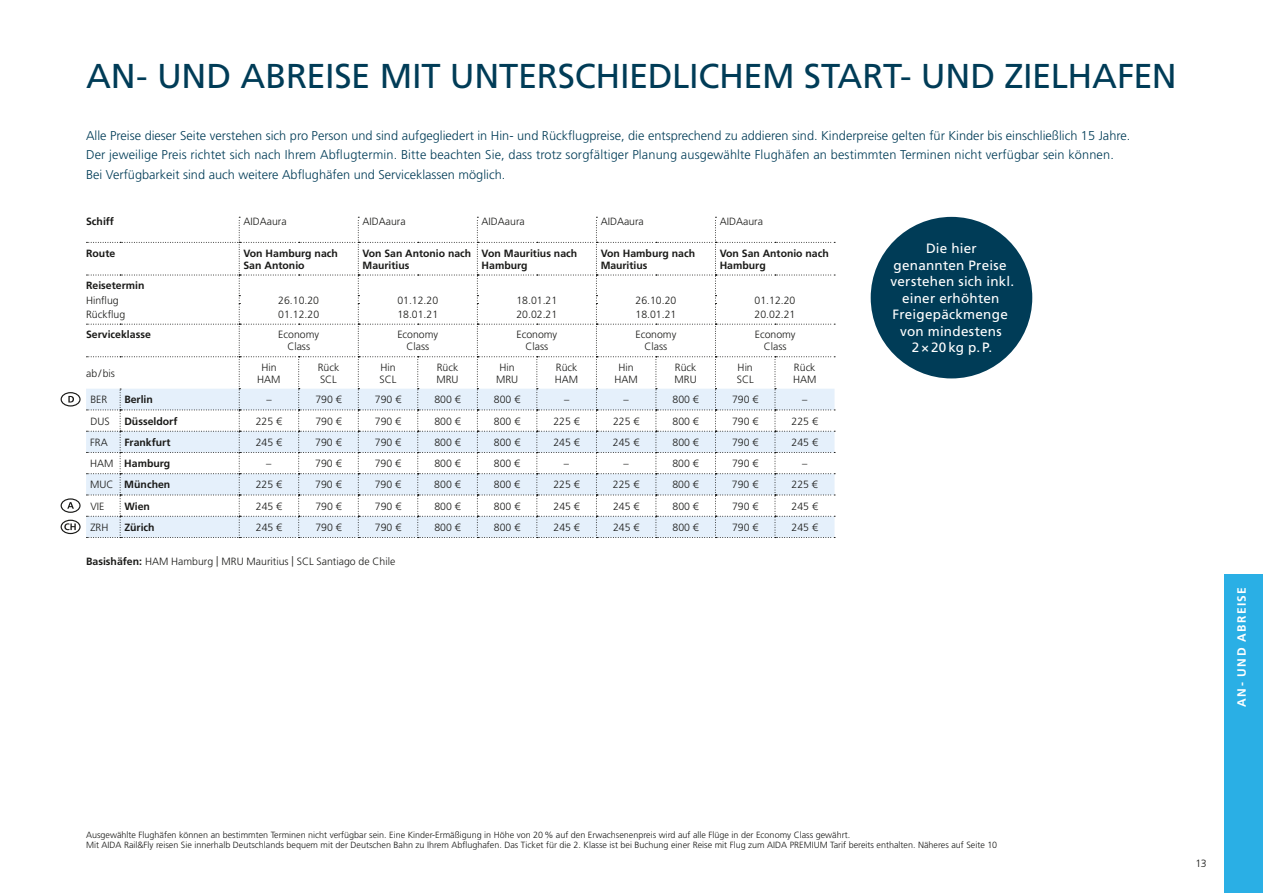
<style>
.page{position:relative;width:1263px;height:893px;background:#fff}
.page>*{position:absolute;margin:0;border:0;box-sizing:border-box;transform-origin:0 0}
.t1{font:34.5px "Frutiger LT";letter-spacing:-.01em;color:#003c57}
.t2{font:13.5px/16.5px "Frutiger LT";letter-spacing:.02em;color:#fff;text-align:center}
.t3{font:300 12.75px/19.2px "Frutiger LT";color:#003c57}
.t4{font:700 12px "Frutiger LT";letter-spacing:.12em;color:#fff}
.t5{font:300 10.5px/12px "Frutiger LT";color:#1a1a18;text-align:center}
.t6{font:700 10.5px/12px "Frutiger LT";color:#1a1a18}
.t7{font:300 9px/10.5px "Frutiger LT";color:#1a1a18}
.s1{font-weight:300}
.s2{font-weight:700}
</style>
<div class="page">
<div style="left:871px;top:217px;width:161px;height:161px;background:#003c57;border-radius:50%"></div>
<svg style="left:61px;top:217px;width:774px;height:321px"></svg>
<div style="left:1225px;top:574px;width:38px;height:319px;background:#2aafe5"></div>
<h1 class="t1" style="left:86px;top:56px;width:1092px">AN- UND ABREISE MIT UNTERSCHIEDLICHEM START- UND ZIELHAFEN</h1>
<p class="t3" style="left:86px;top:126px;width:1046px">Alle Preise dieser Seite verstehen sich pro Person und sind aufgegliedert in Hin- und Rückflugpreise, die entsprechend zu addieren sind. Kinderpreise gelten für Kinder bis einschließlich 15 Jahre.<br>Der jeweilige Preis richtet sich nach Ihrem Abflugtermin. Bitte beachten Sie, dass trotz sorgfältiger Planung ausgewählte Flughäfen an bestimmten Terminen nicht verfügbar sein können.<br>Bei Verfügbarkeit sind auch weitere Abflughäfen und Serviceklassen möglich.</p>
<p class="t6" style="left:86px;top:215px;width:29px">Schiff</p>
<p class="t5" style="left:243px;top:215px;width:45px">AIDAaura</p>
<p class="t5" style="left:362px;top:215px;width:45px">AIDAaura</p>
<p class="t5" style="left:482px;top:215px;width:45px">AIDAaura</p>
<p class="t5" style="left:601px;top:215px;width:45px">AIDAaura</p>
<p class="t5" style="left:720px;top:215px;width:45px">AIDAaura</p>
<p class="t6" style="left:86px;top:247px;width:31px">Route</p>
<p class="t6" style="left:243px;top:247px;width:96px">Von Hamburg nach<br>San Antonio</p>
<p class="t6" style="left:362px;top:247px;width:110px">Von San Antonio nach<br>Mauritius</p>
<p class="t6" style="left:482px;top:247px;width:97px">Von Mauritius nach<br>Hamburg</p>
<p class="t6" style="left:601px;top:247px;width:96px">Von Hamburg nach<br>Mauritius</p>
<p class="t6" style="left:720px;top:247px;width:111px">Von San Antonio nach<br>Hamburg</p>
<p class="t6" style="left:86px;top:280px;width:60px">Reisetermin</p>
<p class="t5" style="left:86px;top:294px;width:34px">Hinflug</p>
<p class="t5" style="left:278px;top:294px;width:42px">26.10.20</p>
<p class="t5" style="left:397px;top:294px;width:42px">01.12.20</p>
<p class="t5" style="left:516px;top:294px;width:42px">18.01.21</p>
<p class="t5" style="left:635px;top:294px;width:42px">26.10.20</p>
<p class="t5" style="left:754px;top:294px;width:42px">01.12.20</p>
<p class="t5" style="left:86px;top:308px;width:41px">Rückflug</p>
<p class="t5" style="left:278px;top:308px;width:42px">01.12.20</p>
<p class="t5" style="left:397px;top:308px;width:42px">18.01.21</p>
<p class="t5" style="left:516px;top:308px;width:42px">20.02.21</p>
<p class="t5" style="left:635px;top:308px;width:42px">18.01.21</p>
<p class="t5" style="left:755px;top:308px;width:42px">20.02.21</p>
<p class="t6" style="left:86px;top:329px;width:66px">Serviceklasse</p>
<p class="t5" style="left:278px;top:329px;width:42px">Economy<br>Class</p>
<p class="t5" style="left:397px;top:329px;width:42px">Economy<br>Class</p>
<p class="t5" style="left:516px;top:329px;width:42px">Economy<br>Class</p>
<p class="t5" style="left:635px;top:329px;width:42px">Economy<br>Class</p>
<p class="t5" style="left:755px;top:329px;width:42px">Economy<br>Class</p>
<p class="t5" style="left:86px;top:367px;width:30px">ab/bis</p>
<p class="t5" style="left:257px;top:361px;width:25px">Hin<br>HAM</p>
<p class="t5" style="left:318px;top:361px;width:23px;text-align:left">Rück<br>SCL</p>
<p class="t5" style="left:380px;top:361px;width:18px;text-align:left">Hin<br>SCL</p>
<p class="t5" style="left:436px;top:361px;width:24px;text-align:left">Rück<br>MRU</p>
<p class="t5" style="left:496px;top:361px;width:24px">Hin<br>MRU</p>
<p class="t5" style="left:555px;top:361px;width:25px;text-align:left">Rück<br>HAM</p>
<p class="t5" style="left:614px;top:361px;width:25px">Hin<br>HAM</p>
<p class="t5" style="left:675px;top:361px;width:24px;text-align:left">Rück<br>MRU</p>
<p class="t5" style="left:737px;top:361px;width:18px;text-align:left">Hin<br>SCL</p>
<p class="t5" style="left:793px;top:361px;width:25px;text-align:left">Rück<br>HAM</p>
<p class="t5" style="left:90px;top:394px;width:18px">BER</p>
<p class="t6" style="left:124px;top:393px;width:30px">Berlin</p>
<p class="t5" style="left:266px;top:394px;width:7px">–</p>
<p class="t5" style="left:315px;top:394px;width:28px">790 €</p>
<p class="t5" style="left:375px;top:394px;width:28px">790 €</p>
<p class="t5" style="left:434px;top:394px;width:28px">800 €</p>
<p class="t5" style="left:494px;top:394px;width:28px">800 €</p>
<p class="t5" style="left:564px;top:394px;width:7px">–</p>
<p class="t5" style="left:623px;top:394px;width:7px">–</p>
<p class="t5" style="left:672px;top:394px;width:28px">800 €</p>
<p class="t5" style="left:732px;top:394px;width:28px">790 €</p>
<p class="t5" style="left:802px;top:394px;width:7px">–</p>
<p class="t5" style="left:90px;top:415px;width:21px">DUS</p>
<p class="t6" style="left:124px;top:415px;width:55px">Düsseldorf</p>
<p class="t5" style="left:256px;top:415px;width:28px">225 €</p>
<p class="t5" style="left:315px;top:415px;width:28px">790 €</p>
<p class="t5" style="left:375px;top:415px;width:28px">790 €</p>
<p class="t5" style="left:434px;top:415px;width:28px">800 €</p>
<p class="t5" style="left:494px;top:415px;width:28px">800 €</p>
<p class="t5" style="left:553px;top:415px;width:28px">225 €</p>
<p class="t5" style="left:613px;top:415px;width:28px">225 €</p>
<p class="t5" style="left:672px;top:415px;width:28px">800 €</p>
<p class="t5" style="left:732px;top:415px;width:28px">790 €</p>
<p class="t5" style="left:792px;top:415px;width:28px">225 €</p>
<p class="t5" style="left:90px;top:436px;width:19px">FRA</p>
<p class="t6" style="left:124px;top:436px;width:48px">Frankfurt</p>
<p class="t5" style="left:256px;top:436px;width:28px">245 €</p>
<p class="t5" style="left:315px;top:436px;width:28px">790 €</p>
<p class="t5" style="left:375px;top:436px;width:28px">790 €</p>
<p class="t5" style="left:434px;top:436px;width:28px">800 €</p>
<p class="t5" style="left:494px;top:436px;width:28px">800 €</p>
<p class="t5" style="left:553px;top:436px;width:28px">245 €</p>
<p class="t5" style="left:613px;top:436px;width:28px">245 €</p>
<p class="t5" style="left:672px;top:436px;width:28px">800 €</p>
<p class="t5" style="left:732px;top:436px;width:28px">790 €</p>
<p class="t5" style="left:791px;top:436px;width:28px">245 €</p>
<p class="t6" style="left:90px;top:457px;width:82px"><span class="s1">HAM</span> Hamburg</p>
<p class="t5" style="left:266px;top:458px;width:7px">–</p>
<p class="t5" style="left:315px;top:458px;width:28px">790 €</p>
<p class="t5" style="left:375px;top:458px;width:28px">790 €</p>
<p class="t5" style="left:434px;top:458px;width:28px">800 €</p>
<p class="t5" style="left:494px;top:458px;width:28px">800 €</p>
<p class="t5" style="left:564px;top:458px;width:7px">–</p>
<p class="t5" style="left:623px;top:458px;width:7px">–</p>
<p class="t5" style="left:672px;top:458px;width:28px">800 €</p>
<p class="t5" style="left:732px;top:458px;width:28px">790 €</p>
<p class="t5" style="left:802px;top:458px;width:7px">–</p>
<p class="t6" style="left:90px;top:479px;width:82px"><span class="s1">MUC</span> München</p>
<p class="t5" style="left:256px;top:479px;width:28px">225 €</p>
<p class="t5" style="left:315px;top:479px;width:28px">790 €</p>
<p class="t5" style="left:375px;top:479px;width:28px">790 €</p>
<p class="t5" style="left:434px;top:479px;width:28px">800 €</p>
<p class="t5" style="left:494px;top:479px;width:28px">800 €</p>
<p class="t5" style="left:553px;top:479px;width:28px">225 €</p>
<p class="t5" style="left:613px;top:479px;width:28px">225 €</p>
<p class="t5" style="left:672px;top:479px;width:28px">800 €</p>
<p class="t5" style="left:732px;top:479px;width:28px">790 €</p>
<p class="t5" style="left:791px;top:479px;width:28px">225 €</p>
<p class="t5" style="left:90px;top:500px;width:15px">VIE</p>
<p class="t6" style="left:124px;top:500px;width:27px">Wien</p>
<p class="t5" style="left:256px;top:500px;width:28px">245 €</p>
<p class="t5" style="left:315px;top:500px;width:28px">790 €</p>
<p class="t5" style="left:375px;top:500px;width:28px">790 €</p>
<p class="t5" style="left:434px;top:500px;width:28px">800 €</p>
<p class="t5" style="left:494px;top:500px;width:28px">800 €</p>
<p class="t5" style="left:553px;top:500px;width:28px">245 €</p>
<p class="t5" style="left:613px;top:500px;width:28px">245 €</p>
<p class="t5" style="left:672px;top:500px;width:28px">800 €</p>
<p class="t5" style="left:732px;top:500px;width:28px">790 €</p>
<p class="t5" style="left:792px;top:500px;width:28px">245 €</p>
<p class="t5" style="left:90px;top:521px;width:20px">ZRH</p>
<p class="t6" style="left:124px;top:521px;width:32px">Zürich</p>
<p class="t5" style="left:256px;top:521px;width:28px">245 €</p>
<p class="t5" style="left:315px;top:521px;width:28px">790 €</p>
<p class="t5" style="left:375px;top:521px;width:28px">790 €</p>
<p class="t5" style="left:434px;top:521px;width:28px">800 €</p>
<p class="t5" style="left:494px;top:521px;width:28px">800 €</p>
<p class="t5" style="left:553px;top:521px;width:28px">245 €</p>
<p class="t5" style="left:613px;top:521px;width:28px">245 €</p>
<p class="t5" style="left:672px;top:521px;width:28px">800 €</p>
<p class="t5" style="left:732px;top:521px;width:28px">790 €</p>
<p class="t5" style="left:792px;top:521px;width:28px">245 €</p>
<p class="t5" style="left:86px;top:555px;width:311px"><span class="s2">Basishäfen:</span> HAM Hamburg | MRU Mauritius | SCL Santiago de Chile</p>
<p class="t2" style="left:890px;top:240px;width:125px">Die hier genannten Preise verstehen sich inkl. einer erhöhten<br>Freigepäckmenge von mindestens<br>2×20kg p.P.</p>
<p class="t4" style="left:1235px;top:707px;width:122px;rotate:-90deg">AN- UND ABREISE</p>
<p class="t7" style="left:86px;top:830px;width:912px">Ausgewählte Flughäfen können an bestimmten Terminen nicht verfügbar sein. Eine Kinder-Ermäßigung in Höhe von 20% auf den Erwachsenenpreis wird auf alle Flüge in der Economy Class gewährt.<br>Mit AIDA Rail&amp;Fly reisen Sie innerhalb Deutschlands bequem mit der Deutschen Bahn zu Ihrem Abflughafen. Das Ticket für die 2. Klasse ist bei Buchung einer Reise mit Flug zum AIDA PREMIUM Tarif bereits enthalten. Näheres auf Seite 10</p>
<p class="t5" style="left:1195px;top:858px;width:13px">13</p>
</div>
